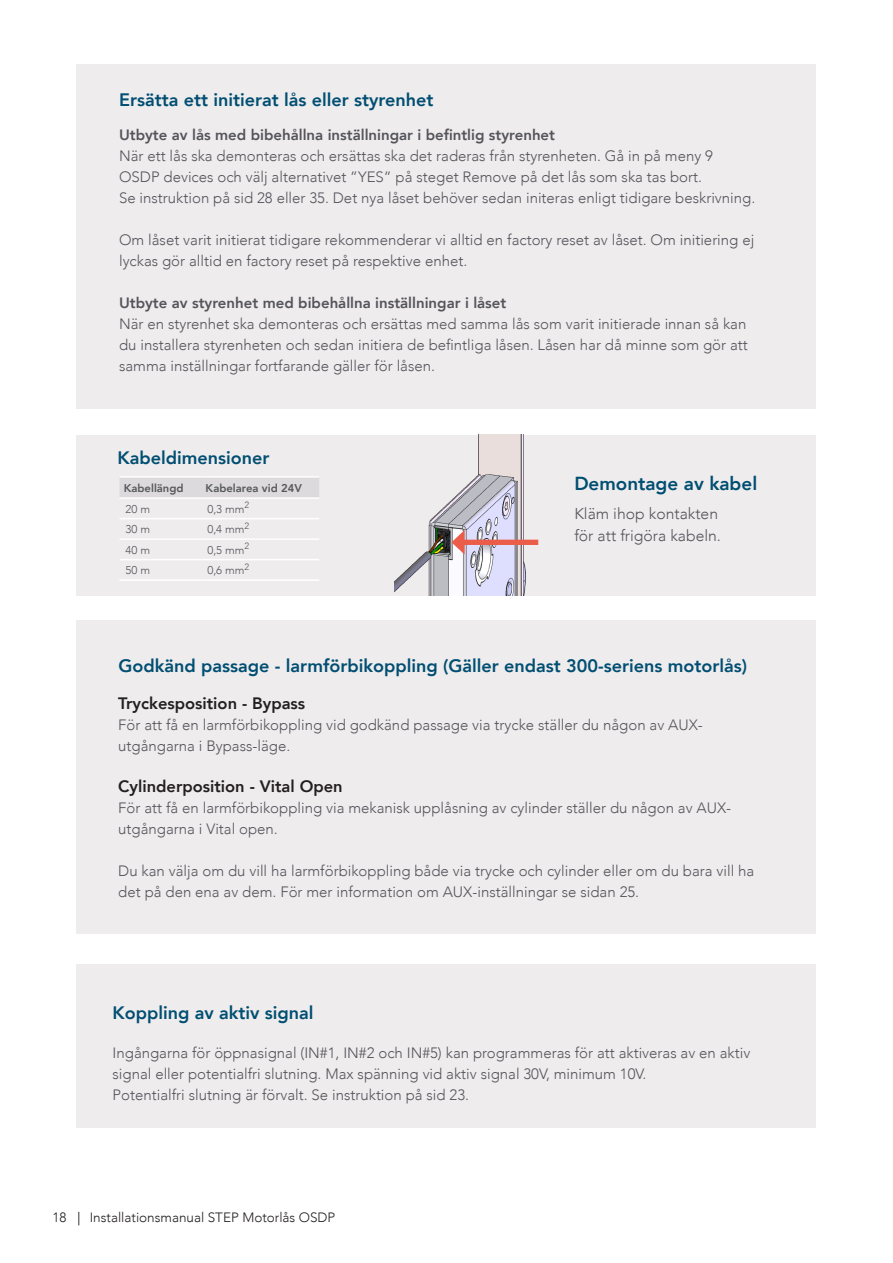
<style>
.page{position:relative;width:893px;height:1263px;background:#fff}
.page>*{position:absolute;margin:0;border:0;box-sizing:border-box;transform-origin:0 0}
.t1{font:800 18.9px "Avenir LT Com";color:#004e71}
.t2{font:800 18px "Avenir LT Com";color:#004e71}
.t3{font:800 16.5px "Avenir LT Com";color:#231f20}
.t4{font:300 15.75px/22px "Avenir LT Com";color:#54555a}
.t5{font:300 15px/21px "Avenir LT Com";color:#54555a}
.t6{font:800 15px "Avenir LT Com";color:#54555a}
.t7{font:300 13.5px "Avenir LT Com";color:#231f20}
.Tabell_bröd{font:300 11.25px "Avenir LT Com";color:#54555a}
.Tabell_rubrik{font:800 11.25px "Avenir LT Com";color:#57585a}
.s1{font-family:"Minion Pro";font-weight:400}
</style>
<div class="page">
<div style="left:76px;top:435px;width:740px;height:161px;background:#efecee"></div>
<div style="left:120px;top:478px;width:199px;height:19px;background:#dcdadc"></div>
<hr style="left:120px;top:476px;width:81px;height:2px;background:#fff">
<hr style="left:201px;top:476px;width:118px;height:2px;background:#fff">
<hr style="left:120px;top:497px;width:81px;height:2px;background:#fff">
<hr style="left:201px;top:497px;width:118px;height:2px;background:#fff">
<hr style="left:120px;top:518px;width:81px;height:1px;background:#fff">
<hr style="left:201px;top:518px;width:118px;height:1px;background:#fff">
<hr style="left:120px;top:538px;width:81px;height:2px;background:#fff">
<hr style="left:201px;top:538px;width:118px;height:2px;background:#fff">
<hr style="left:120px;top:559px;width:81px;height:1px;background:#fff">
<hr style="left:120px;top:579px;width:81px;height:2px;background:#fff">
<hr style="left:201px;top:559px;width:118px;height:1px;background:#fff">
<hr style="left:201px;top:579px;width:118px;height:2px;background:#fff">
<img style="left:394px;top:435px;width:144px;height:161px">
<div style="left:460px;top:540px;width:78px;height:5px;background:#eb5d48"></div>
<svg style="left:451px;top:530px;width:14px;height:25px"></svg>
<div style="left:76px;top:620px;width:739px;height:313px;background:#efecee"></div>
<div style="left:76px;top:964px;width:740px;height:163px;background:#efecee"></div>
<div style="left:76px;top:64px;width:739px;height:344px;background:#efecee"></div>
<p class="t2" style="left:119px;top:89px;width:316px">Ersätta ett initierat lås eller styrenhet</p>
<p class="t6" style="left:119px;top:126px;width:437px">Utbyte av lås med bibehållna inställningar i befintlig styrenhet</p>
<p class="t5" style="left:119px;top:145px;width:595px">När ett lås ska demonteras och ersättas ska det raderas från styrenheten. Gå in på meny 9</p>
<p class="t5" style="left:119px;top:166px;width:584px">OSDP devices och välj alternativet ”YES” på steget Remove på det lås som ska tas bort.</p>
<p class="t5" style="left:119px;top:187px;width:638px">Se instruktion på sid 28 eller 35. Det nya låset behöver sedan initeras enligt tidigare beskrivning.</p>
<p class="t5" style="left:119px;top:229px;width:637px">Om låset varit initierat tidigare rekommenderar vi alltid en factory reset av låset. Om initiering ej lyckas gör alltid en factory reset på respektive enhet.</p>
<p class="t6" style="left:119px;top:294px;width:389px">Utbyte av styrenhet med bibehållna inställningar i låset</p>
<p class="t5" style="left:119px;top:313px;width:630px;text-align:justify">När en styrenhet ska demonteras och ersättas med samma lås som varit initierade innan så kan du installera styrenheten och sedan initiera de befintliga låsen. Låsen har då minne som gör att samma inställningar fortfarande gäller för låsen.</p>
<p class="t2" style="left:118px;top:447px;width:154px">Kabeldimensioner</p>
<p class="Tabell_rubrik" style="left:124px;top:481px;width:61px">Kabellängd</p>
<p class="Tabell_rubrik" style="left:206px;top:481px;width:98px">Kabelarea vid 24V</p>
<p class="Tabell_bröd" style="left:126px;top:502px;width:26px">20 m</p>
<p class="Tabell_bröd" style="left:207px;top:502px;width:43px">0,3 mm<sup>2</sup></p>
<p class="Tabell_bröd" style="left:126px;top:523px;width:26px">30 m</p>
<p class="Tabell_bröd" style="left:207px;top:523px;width:43px">0,4 mm<sup>2</sup></p>
<p class="Tabell_bröd" style="left:126px;top:543px;width:26px">40 m</p>
<p class="Tabell_bröd" style="left:207px;top:543px;width:43px">0,5 mm<sup>2</sup></p>
<p class="Tabell_bröd" style="left:126px;top:564px;width:26px">50 m</p>
<p class="Tabell_bröd" style="left:207px;top:564px;width:43px">0,6 mm<sup>2</sup></p>
<p class="t1" style="left:574px;top:472px;width:184px">Demontage av kabel</p>
<p class="t4" style="left:574px;top:502px;width:148px">Kläm ihop kontakten för att frigöra kabeln.</p>
<p class="t2" style="left:119px;top:655px;width:630px">Godkänd passage - larmförbikoppling (Gäller endast 300-seriens motorlås)</p>
<p class="t3" style="left:118px;top:693px;width:188px">Tryckesposition - Bypass</p>
<p class="t5" style="left:118px;top:714px;width:586px">För att få en larmförbikoppling vid godkänd passage via trycke ställer du någon av AUX&shy;utgångarna i Bypass-läge.</p>
<p class="t3" style="left:118px;top:776px;width:226px">Cylinderposition - Vital Open</p>
<p class="t5" style="left:118px;top:797px;width:614px">För att få en larmförbikoppling via mekanisk upplåsning av cylinder ställer du någon av AUX&shy;utgångarna i Vital open.</p>
<p class="t5" style="left:118px;top:860px;width:638px">Du kan välja om du vill ha larmförbikoppling både via trycke och cylinder eller om du bara vill ha det på den ena av dem. För mer information om AUX-inställningar se sidan 25.</p>
<p class="t2" style="left:113px;top:1002px;width:203px">Koppling av aktiv signal</p>
<p class="t5" style="left:113px;top:1042px;width:639px">Ingångarna för öppnasignal (IN#1, IN#2 och IN#5) kan programmeras för att aktiveras av en aktiv signal eller potentialfri slutning. Max spänning vid aktiv signal 30V, minimum 10V.<br>Potentialfri slutning är förvalt. Se instruktion på sid 23.</p>
<p class="t7" style="left:52px;top:1209px;width:284px">18 <span class="s1">|</span> Installationsmanual STEP Motorlås OSDP</p>
</div>
